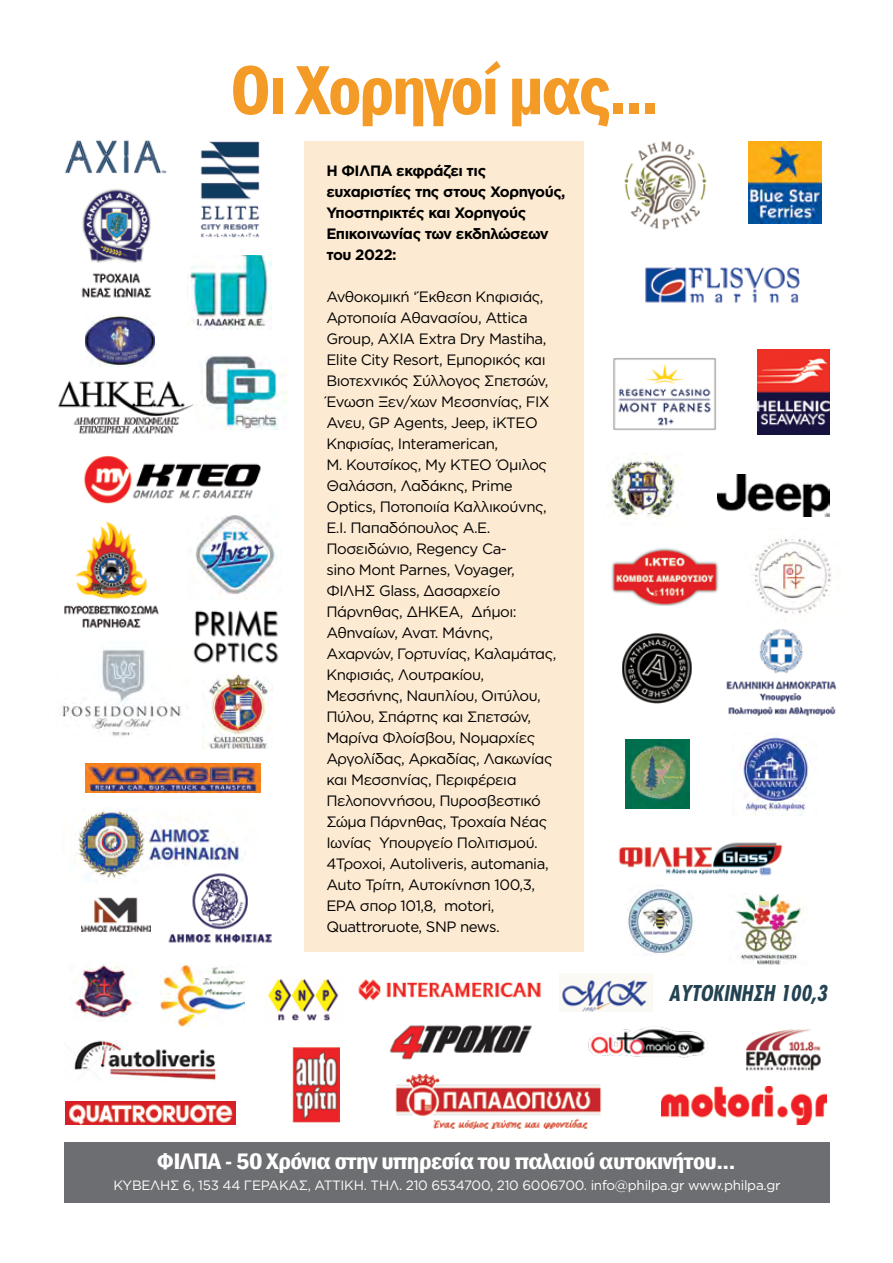
<style>
.page{position:relative;width:893px;height:1263px;background:#fff}
.page>*{position:absolute;margin:0;border:0;box-sizing:border-box;transform-origin:0 0}
.t1{font:600 condensed 72px "Franklin Gothic";letter-spacing:-.025em;color:#f39a27}
.t2{font:600 condensed 23.1px "Franklin Gothic";letter-spacing:-.02em;color:#fff;scale:1.14 1}
.t3{font:italic 700 22.5px "Kp Linea Condensed";color:#234252}
.t4{font:15px/21px "Gotham Greek";letter-spacing:-.03em;color:#000}
.t5{font:700 15px/21px "Gotham Greek";letter-spacing:-.03em;color:#000}
.t6{font:13.5px "Gotham Greek";letter-spacing:-.02em;color:#fff}
</style>
<div class="page">
<div style="left:64px;top:1143px;width:765px;height:60px;background:#6d6e71"></div>
<div style="left:304px;top:142px;width:280px;height:810px;background:#fdead2"></div>
<img style="left:64px;top:140px;width:103px;height:34px">
<img style="left:748px;top:142px;width:74px;height:81px">
<img style="left:645px;top:267px;width:155px;height:36px">
<img style="left:58px;top:380px;width:136px;height:54px">
<img style="left:195px;top:515px;width:81px;height:85px">
<img style="left:717px;top:474px;width:112px;height:43px">
<img style="left:200px;top:141px;width:60px;height:97px">
<img style="left:757px;top:350px;width:72px;height:84px">
<img style="left:358px;top:979px;width:183px;height:22px">
<img style="left:611px;top:548px;width:108px;height:58px">
<img style="left:187px;top:256px;width:84px;height:73px">
<img style="left:662px;top:1087px;width:165px;height:37px">
<img style="left:62px;top:649px;width:119px;height:88px">
<img style="left:204px;top:355px;width:82px;height:74px">
<img style="left:65px;top:1101px;width:170px;height:23px">
<img style="left:83px;top:455px;width:178px;height:49px">
<img style="left:193px;top:610px;width:86px;height:54px">
<img style="left:64px;top:521px;width:94px;height:107px">
<img style="left:613px;top:358px;width:103px;height:72px">
<img style="left:624px;top:141px;width:83px;height:89px">
<img style="left:81px;top:189px;width:71px;height:109px">
<img style="left:726px;top:629px;width:111px;height:87px">
<img style="left:86px;top:764px;width:174px;height:28px">
<img style="left:623px;top:633px;width:69px;height:71px">
<img style="left:609px;top:457px;width:73px;height:63px">
<img style="left:75px;top:810px;width:168px;height:69px">
<img style="left:735px;top:893px;width:67px;height:72px">
<img style="left:625px;top:740px;width:64px;height:68px">
<img style="left:203px;top:675px;width:69px;height:74px">
<img style="left:754px;top:538px;width:78px;height:76px">
<img style="left:743px;top:736px;width:68px;height:80px">
<img style="left:163px;top:867px;width:109px;height:76px">
<img style="left:81px;top:897px;width:69px;height:36px">
<img style="left:75px;top:963px;width:64px;height:56px">
<img style="left:627px;top:885px;width:67px;height:70px">
<img style="left:161px;top:965px;width:83px;height:61px">
<img style="left:560px;top:973px;width:93px;height:39px">
<img style="left:86px;top:315px;width:68px;height:51px">
<img style="left:395px;top:1074px;width:207px;height:55px">
<img style="left:618px;top:842px;width:165px;height:34px">
<img style="left:389px;top:1025px;width:143px;height:35px">
<img style="left:74px;top:1040px;width:142px;height:40px">
<img style="left:588px;top:1027px;width:120px;height:31px">
<img style="left:292px;top:1047px;width:48px;height:75px">
<svg style="left:759px;top:901px;width:9px;height:6px"></svg>
<img style="left:268px;top:979px;width:71px;height:42px">
<img style="left:747px;top:1029px;width:74px;height:42px">
<h1 class="t1" style="left:230px;top:42px;width:431px">Οι Χορηγοί μας...</h1>
<p class="t5" style="left:326px;top:160px;width:241px">Η ΦΙΛΠΑ εκφράζει τις ευχαριστίες της στους Χορηγούς,<br>Υποστηρικτές και Χορηγούς<br>Επικοινωνίας των εκδηλώσεων του 2022:</p>
<p class="t4" style="left:326px;top:286px;width:232px">Ανθοκομική ‘Έκθεση Κηφισιάς,<br>Αρτοποιία Αθανασίου, Attica<br>Group, AXIA Extra Dry Mastiha,<br>Elite City Resort, Εμπορικός και<br>Βιοτεχνικός Σύλλογος Σπετσών,<br>Ένωση Ξεν/χων Μεσσηνίας, FIX<br>Ανευ, GP Agents, Jeep, iΚΤΕΟ<br>Κηφισίας, Interamerican,<br>M. Κουτσίκος, My ΚΤΕΟ Όμιλος<br>Θαλάσση, Λαδάκης, Prime<br>Optics, Ποτοποιία Καλλικούνης,<br>Ε.Ι. Παπαδόπουλος Α.Ε.<br>Ποσειδώνιο, Regency Ca-<br>sino Mont Parnes, Voyager,<br>ΦΙΛΗΣ Glass, Δασαρχείο<br>Πάρνηθας, ΔΗΚΕΑ, Δήμοι:<br>Αθηναίων, Ανατ. Μάνης,<br>Αχαρνών, Γορτυνίας, Καλαμάτας,<br>Κηφισιάς, Λουτρακίου,<br>Μεσσήνης, Ναυπλίου, Οιτύλου,<br>Πύλου, Σπάρτης και Σπετσών,<br>Μαρίνα Φλοίσβου, Νομαρχίες<br>Αργολίδας, Αρκαδίας, Λακωνίας και Μεσσηνίας, Περιφέρεια<br>Πελοποννήσου, Πυροσβεστικό<br>Σώμα Πάρνηθας, Τροχαία Νέας<br>Ιωνίας Υπουργείο Πολιτισμού.<br>4Τροχοi, Autoliveris, automania,<br>Auto Τρίτη, Αυτοκίνηση 100,3,<br>ΕΡΑ σπορ 101,8, motori,<br>Quattroruote, SNP news.</p>
<h3 class="t3" style="left:669px;top:980px;width:159px">AYTOKINΗΣΗ 100,3</h3>
<h2 class="t2" style="left:157px;top:1146px;width:509px">ΦΙΛΠΑ - 50 Χρόνια στην υπηρεσία του παλαιού αυτοκινήτου...</h2>
<p class="t6" style="left:114px;top:1178px;width:668px">ΚΥΒΕΛΗΣ 6, 153 44 ΓΕΡΑΚΑΣ, ΑΤΤΙΚΗ. ΤΗΛ. 210 6534700, 210 6006700. info@philpa.gr www.philpa.gr</p>
</div>
